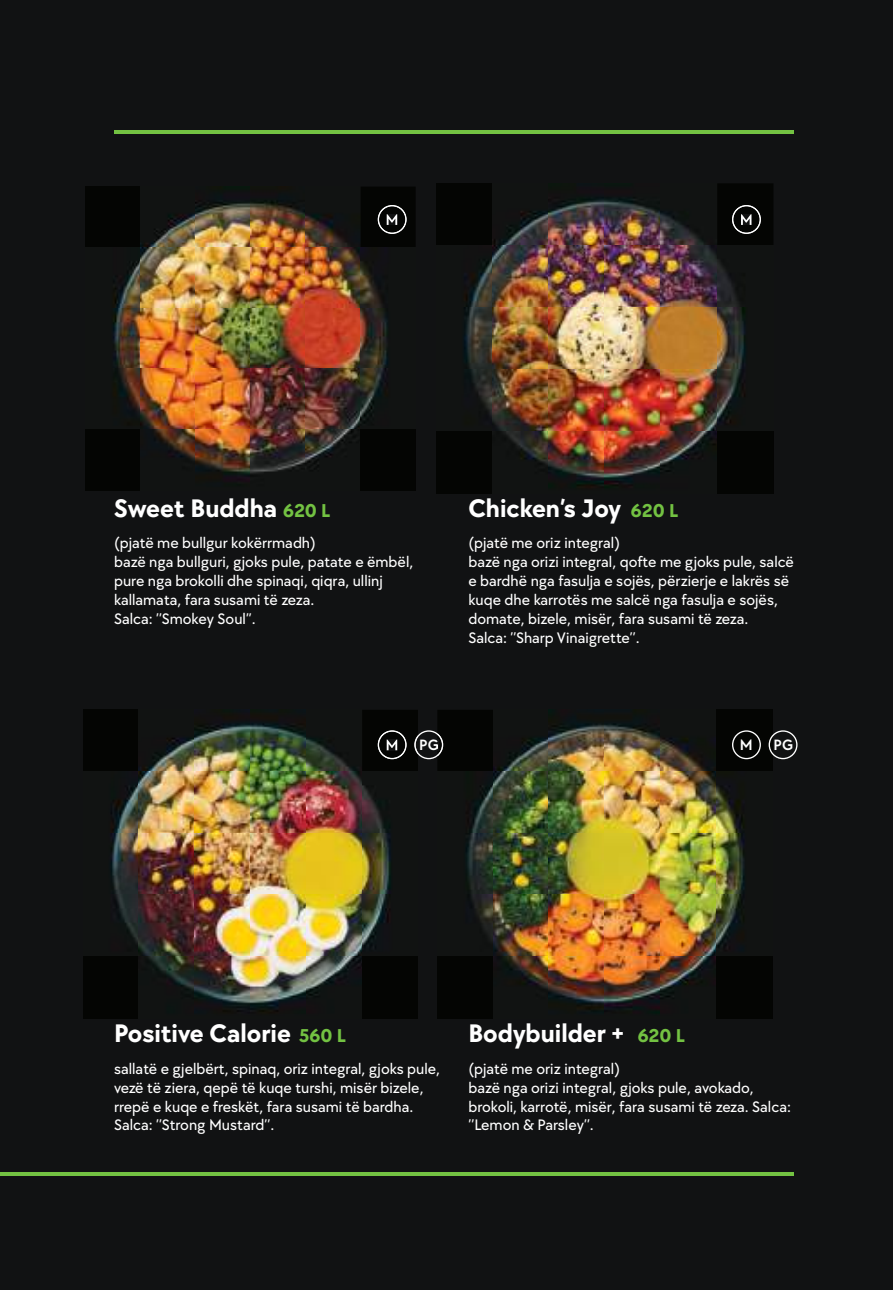
<style>
.page{position:relative;width:893px;height:1290px;background:#111213}
.page>*{position:absolute;margin:0;border:0;box-sizing:border-box;transform-origin:0 0}
.t1{font:700 26.25px "TT Chocolates";color:#fff}
.t2{font:500 15.75px/18.9px "TT Chocolates";color:#fff}
.t3{font:600 15.4px "TT Chocolates";color:#fff}
.s1{font-size:19.25px;color:#73c242}
</style>
<div class="page">
<hr style="left:114px;top:130px;width:680px;height:3px;background:#73c242">
<hr style="left:0;top:1172px;width:794px;height:3px;background:#73c242">
<img style="left:85px;top:187px;width:331px;height:304px">
<img style="left:378px;top:205px;width:29px;height:29px">
<img style="left:436px;top:183px;width:337px;height:311px">
<img style="left:732px;top:205px;width:29px;height:29px">
<img style="left:83px;top:710px;width:335px;height:308px">
<img style="left:378px;top:730px;width:29px;height:29px">
<img style="left:437px;top:710px;width:335px;height:308px">
<svg style="left:414px;top:730px;width:29px;height:29px"></svg>
<img style="left:437px;top:733px;width:6px;height:23px">
<svg style="left:732px;top:730px;width:29px;height:29px"></svg>
<svg style="left:769px;top:730px;width:28px;height:29px"></svg>
<h1 class="t1" style="left:114px;top:489px;width:218px">Sweet Buddha <span class="s1">620 L</span></h1>
<p class="t2" style="left:114px;top:533px;width:301px">(pjatë me bullgur kokërrmadh)<br>bazë nga bullguri, gjoks pule, patate e ëmbël, pure nga brokolli dhe spinaqi, qiqra, ullinj kallamata, fara susami të zeza.<br>Salca: ’’Smokey Soul’’.</p>
<h1 class="t1" style="left:468px;top:489px;width:211px">Chicken’s Joy <span class="s1">620 L</span></h1>
<p class="t2" style="left:468px;top:533px;width:327px">(pjatë me oriz integral)<br>bazë nga orizi integral, qofte me gjoks pule, salcë e bardhë nga fasulja e sojës, përzierje e lakrës së kuqe dhe karrotës me salcë nga fasulja e sojës, domate, bizele, misër, fara susami të zeza.<br>Salca: ’’Sharp Vinaigrette’’.</p>
<p class="t3" style="left:419px;top:734px;width:21px">PG</p>
<p class="t3" style="left:740px;top:734px;width:14px">M</p>
<p class="t3" style="left:773px;top:734px;width:21px">PG</p>
<h1 class="t1" style="left:114px;top:1014px;width:233px">Positive Calorie <span class="s1">560 L</span></h1>
<p class="t2" style="left:114px;top:1058px;width:327px">sallatë e gjelbërt, spinaq, oriz integral, gjoks pule, vezë të ziera, qepë të kuqe turshi, misër bizele, rrepë e kuqe e freskët, fara susami të bardha.<br>Salca: ’’Strong Mustard’’.</p>
<h1 class="t1" style="left:468px;top:1014px;width:218px">Bodybuilder + <span class="s1">620 L</span></h1>
<p class="t2" style="left:468px;top:1058px;width:324px">(pjatë me oriz integral)<br>bazë nga orizi integral, gjoks pule, avokado, brokoli, karrotë, misër, fara susami të zeza. Salca: ’’Lemon &amp; Parsley’’.</p>
</div>
